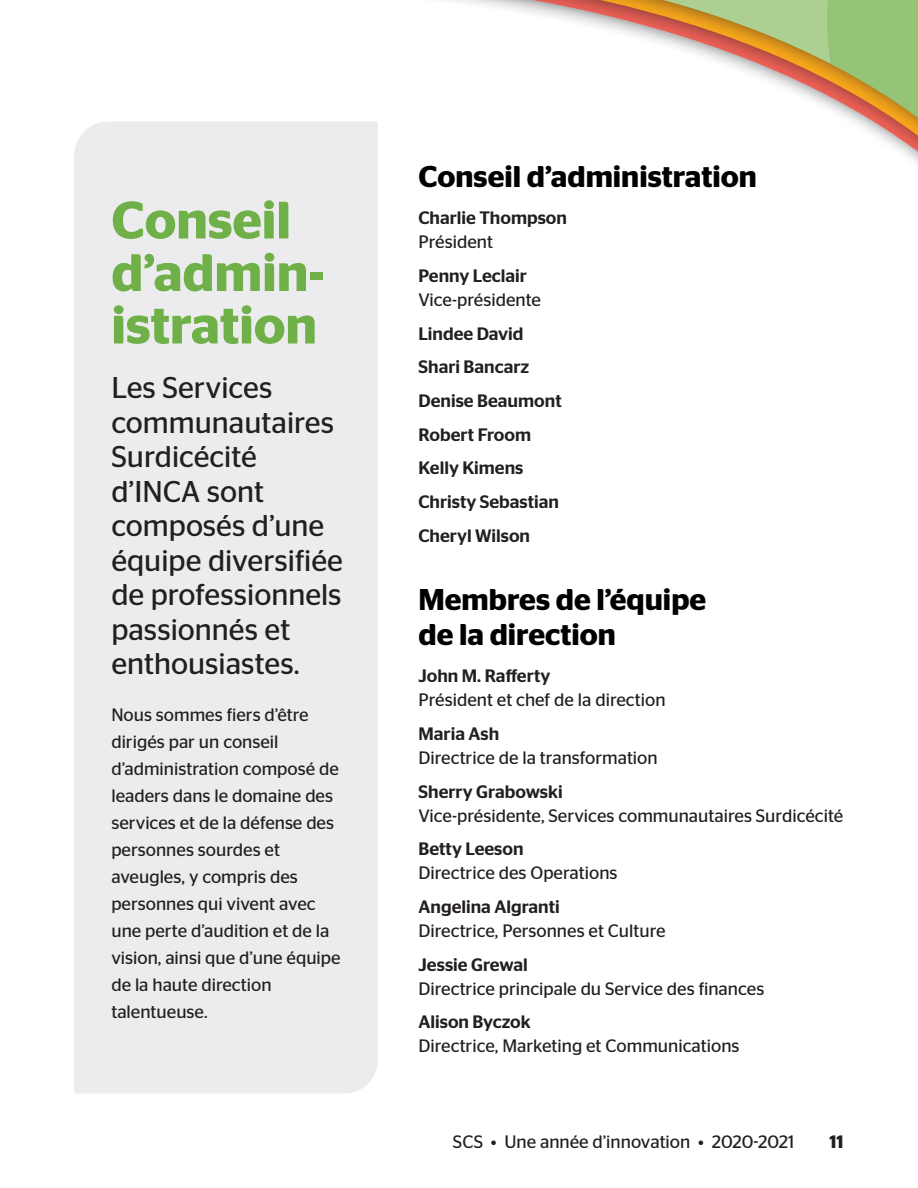
<style>
.page{position:relative;width:918px;height:1188px;background:#fff}
.page>*{position:absolute;margin:0;border:0;box-sizing:border-box;transform-origin:0 0}
.t1{font:600 52.5px/52.5px "Stag Sans";color:#6fb048}
.t2{font:30px/34.5px "Stag Sans";color:#231f20}
.t3{font:600 30px/34.5px "Stag Sans";color:#000}
.t4{font:18px/27px "Stag Sans";color:#231f20}
.t5{font:500 18px/33.8px "Stag Sans";color:#231f20}
.t6{font:600 18px "Stag Sans";color:#231f20}
</style>
<div class="page">
<div style="left:0;top:0;width:918px;height:146px;background:#231f20;opacity:.49"></div>
<svg style="left:0;top:0;width:609px;height:128px"></svg>
<svg style="left:609px;top:0;width:309px;height:128px"></svg>
<div style="left:74px;top:122px;width:304px;height:971px;background:#ececee"></div>
<h1 class="t1" style="left:111px;top:194px;width:215px">Conseil d’admin&shy;istration</h1>
<h2 class="t2" style="left:111px;top:370px;width:233px">Les Services communautaires<br>Surdicécité d’INCA sont composés d’une équipe diversifiée de professionnels passionnés et enthousiastes.</h2>
<p class="t4" style="left:111px;top:702px;width:231px">Nous sommes fiers d’être dirigés par un conseil d’administration composé de leaders dans le domaine des services et de la défense des personnes sourdes et aveugles, y compris des personnes qui vivent avec une perte d’audition et de la vision, ainsi que d’une équipe de la haute direction talentueuse.</p>
<h2 class="t3" style="left:418px;top:159px;width:340px">Conseil d’administration</h2>
<p class="t5" style="left:418px;top:201px;width:150px">Charlie Thompson</p>
<p class="t4" style="left:418px;top:228px;width:76px">Président</p>
<p class="t5" style="left:418px;top:259px;width:110px">Penny Leclair</p>
<p class="t4" style="left:418px;top:286px;width:124px">Vice-présidente</p>
<p class="t5" style="left:418px;top:316px;width:145px">Lindee David<br>Shari Bancarz<br>Denise Beaumont<br>Robert Froom<br>Kelly Kimens<br>Christy Sebastian<br>Cheryl Wilson</p>
<h2 class="t3" style="left:418px;top:582px;width:289px">Membres de l’équipe de la direction</h2>
<p class="t5" style="left:418px;top:659px;width:134px">John M. Rafferty</p>
<p class="t4" style="left:418px;top:686px;width:249px">Président et chef de la direction</p>
<p class="t5" style="left:418px;top:717px;width:82px">Maria Ash</p>
<p class="t4" style="left:418px;top:744px;width:241px">Directrice de la transformation</p>
<p class="t5" style="left:418px;top:774px;width:146px">Sherry Grabowski</p>
<p class="t4" style="left:418px;top:802px;width:426px">Vice-présidente, Services communautaires Surdicécité</p>
<p class="t5" style="left:418px;top:832px;width:107px">Betty Leeson</p>
<p class="t4" style="left:418px;top:859px;width:201px">Directrice des Operations</p>
<p class="t5" style="left:418px;top:890px;width:143px">Angelina Algranti</p>
<p class="t4" style="left:418px;top:917px;width:249px">Directrice, Personnes et Culture</p>
<p class="t5" style="left:418px;top:947px;width:111px">Jessie Grewal</p>
<p class="t4" style="left:418px;top:975px;width:347px">Directrice principale du Service des finances</p>
<p class="t5" style="left:418px;top:1005px;width:114px">Alison Byczok</p>
<p class="t4" style="left:418px;top:1032px;width:323px">Directrice, Marketing et Communications</p>
<p class="t4" style="left:453px;top:1128px;width:343px">SCS • Une année d’innovation • 2020-2021</p>
<p class="t6" style="left:829px;top:1132px;width:16px">11</p>
</div>
